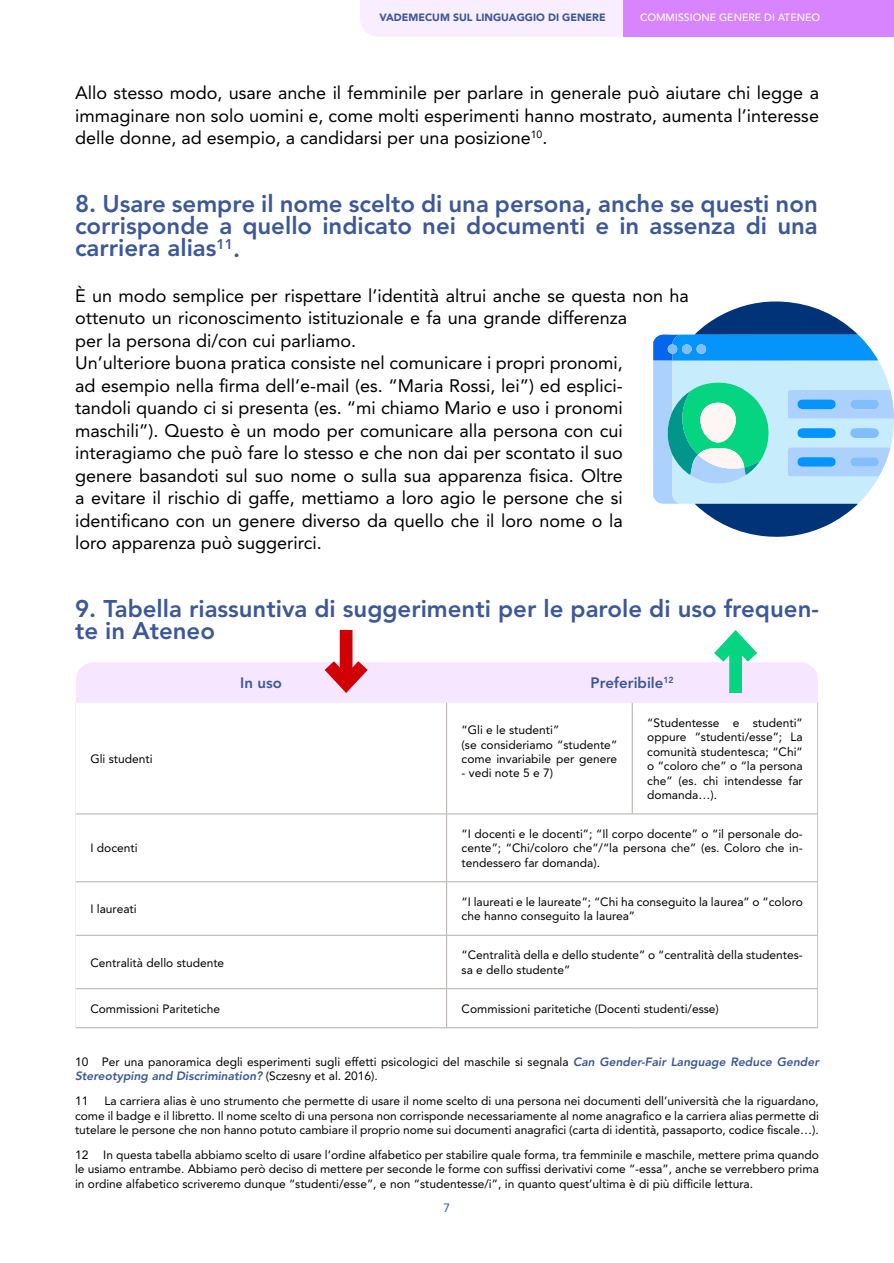
<style>
.page{position:relative;width:894px;height:1263px;background:#fff}
.page>*{position:absolute;margin:0;border:0;box-sizing:border-box;transform-origin:0 0}
.t1{font:800 24px/22.5px "Avenir LT Std";color:#3c5898;text-align:justify}
.t2{font:18px/22.5px "Avenir LT Std";color:#000}
.t3{font:800 15px "Avenir LT Std";color:#3c5898}
.t4{font:12px/14.4px "Avenir LT Std";color:#000;text-align:justify}
.t5{font:12px "Avenir LT Std";color:#3c5898}
.t6{font:900 10.5px "Avenir LT Std";color:#3c5898}
.t7{font:500 10.5px "Avenir LT Std";color:#fff}
.s1{font-weight:800;font-style:italic;color:#3c5898}
</style>
<div class="page">
<div style="left:360px;top:0;width:262px;height:37px;background:#f9eeff"></div>
<div style="left:622px;top:0;width:272px;height:37px;background:#d883ff"></div>
<svg style="left:653px;top:301px;width:241px;height:236px"></svg>
<hr style="left:446px;top:703px;width:1px;height:111px;background:#b5aeac">
<hr style="left:632px;top:703px;width:1px;height:111px;background:#b5aeac">
<hr style="left:76px;top:814px;width:370px;height:1px;background:#b5aeac">
<hr style="left:446px;top:814px;width:186px;height:1px;background:#b5aeac">
<hr style="left:446px;top:814px;width:1px;height:67px;background:#b5aeac">
<hr style="left:632px;top:814px;width:186px;height:1px;background:#b5aeac">
<hr style="left:76px;top:881px;width:370px;height:1px;background:#b5aeac">
<hr style="left:446px;top:881px;width:186px;height:1px;background:#b5aeac">
<hr style="left:446px;top:882px;width:1px;height:53px;background:#b5aeac">
<hr style="left:632px;top:881px;width:186px;height:1px;background:#b5aeac">
<hr style="left:76px;top:935px;width:370px;height:1px;background:#b5aeac">
<hr style="left:446px;top:935px;width:186px;height:1px;background:#b5aeac">
<hr style="left:446px;top:936px;width:1px;height:52px;background:#b5aeac">
<hr style="left:632px;top:935px;width:186px;height:1px;background:#b5aeac">
<hr style="left:76px;top:988px;width:370px;height:1px;background:#b5aeac">
<hr style="left:446px;top:988px;width:186px;height:1px;background:#b5aeac">
<hr style="left:446px;top:989px;width:1px;height:38px;background:#b5aeac">
<hr style="left:632px;top:988px;width:186px;height:1px;background:#b5aeac">
<hr style="left:76px;top:1027px;width:370px;height:1px;background:#b5aeac">
<hr style="left:446px;top:1027px;width:186px;height:1px;background:#b5aeac">
<hr style="left:632px;top:1027px;width:186px;height:1px;background:#b5aeac">
<hr style="left:76px;top:703px;width:1px;height:111px;background:#b5aeac">
<hr style="left:817px;top:703px;width:1px;height:111px;background:#b5aeac">
<hr style="left:76px;top:814px;width:1px;height:67px;background:#b5aeac">
<hr style="left:817px;top:814px;width:1px;height:67px;background:#b5aeac">
<hr style="left:76px;top:882px;width:1px;height:53px;background:#b5aeac">
<hr style="left:817px;top:882px;width:1px;height:53px;background:#b5aeac">
<hr style="left:76px;top:936px;width:1px;height:52px;background:#b5aeac">
<hr style="left:817px;top:936px;width:1px;height:52px;background:#b5aeac">
<hr style="left:76px;top:989px;width:1px;height:38px;background:#b5aeac">
<hr style="left:817px;top:989px;width:1px;height:38px;background:#b5aeac">
<svg style="left:76px;top:629px;width:741px;height:74px"></svg>
<p class="t6" style="left:379px;top:11px;width:228px">VADEMECUM SUL LINGUAGGIO DI GENERE</p>
<p class="t7" style="left:640px;top:12px;width:182px">COMMISSIONE GENERE DI ATENEO</p>
<p class="t2" style="left:75px;top:82px;width:745px;text-align:justify">Allo stesso modo, usare anche il femminile per parlare in generale può aiutare chi legge a immaginare non solo uomini e, come molti esperimenti hanno mostrato, aumenta l’interesse delle donne, ad esempio, a candidarsi per una posizione<sup>10</sup>.</p>
<h1 class="t1" style="left:75px;top:192px;width:744px">8. Usare sempre il nome scelto di una persona, anche se questi non corrisponde a quello indicato nei documenti e in assenza di una carriera alias<sup>11</sup>.</h1>
<p class="t2" style="left:75px;top:284px;width:615px">È un modo semplice per rispettare l’identità altrui anche se questa non ha ottenuto un riconoscimento istituzionale e fa una grande differenza<br>per la persona di/con cui parliamo.<br>Un’ulteriore buona pratica consiste nel comunicare i propri pronomi,<br>ad esempio nella firma dell’e-mail (es. “Maria Rossi, lei”) ed esplici-<br>tandoli quando ci si presenta (es. “mi chiamo Mario e uso i pronomi maschili”). Questo è un modo per comunicare alla persona con cui interagiamo che può fare lo stesso e che non dai per scontato il suo<br>genere basandoti sul suo nome o sulla sua apparenza fisica. Oltre<br>a evitare il rischio di gaffe, mettiamo a loro agio le persone che si identificano con un genere diverso da quello che il loro nome o la<br>loro apparenza può suggerirci.</p>
<h1 class="t1" style="left:75px;top:597px;width:745px">9. Tabella riassuntiva di suggerimenti per le parole di uso frequen&shy;te in Ateneo</h1>
<p class="t4" style="left:90px;top:752px;width:64px">Gli studenti</p>
<p class="t4" style="left:90px;top:841px;width:49px">I docenti</p>
<p class="t3" style="left:240px;top:674px;width:43px">In uso</p>
<p class="t3" style="left:590px;top:674px;width:85px">Preferibile<sup>12</sup></p>
<p class="t4" style="left:461px;top:723px;width:157px;text-align:left">“Gli e le studenti”<br>(se consideriamo “studente” come invariabile per genere</p>
<p class="t4" style="left:461px;top:766px;width:93px">- vedi note 5 e 7)</p>
<p class="t4" style="left:647px;top:716px;width:157px">“Studentesse e studenti” oppure “studenti/esse”; La comunità studentesca; “Chi” o “coloro che” o “la persona che” (es. chi intendesse far domanda…).</p>
<p class="t4" style="left:461px;top:827px;width:343px">“I docenti e le docenti”; “Il corpo docente” o “il personale do&shy;cente”; “Chi/coloro che”/“la persona che” (es. Coloro che in&shy;tendessero far domanda).</p>
<p class="t4" style="left:90px;top:902px;width:48px">I laureati</p>
<p class="t4" style="left:461px;top:895px;width:343px">“I laureati e le laureate”; “Chi ha conseguito la laurea” o “coloro che hanno conseguito la laurea”</p>
<p class="t4" style="left:90px;top:955px;width:135px">Centralità dello studente</p>
<p class="t4" style="left:461px;top:948px;width:343px">“Centralità della e dello studente” o “centralità della studentes&shy;sa e dello studente”</p>
<p class="t4" style="left:90px;top:1002px;width:131px">Commissioni Paritetiche</p>
<p class="t4" style="left:461px;top:1002px;width:259px">Commissioni paritetiche (Docenti studenti/esse)</p>
<p class="t4" style="left:75px;top:1055px;width:745px">10 Per una panoramica degli esperimenti sugli effetti psicologici del maschile si segnala <span class="s1">Can Gender-Fair Language Reduce Gender<br>Stereotyping and Discrimination?</span> (Sczesny et al. 2016).</p>
<p class="t4" style="left:75px;top:1094px;width:745px;text-indent:29px">La carriera alias è uno strumento che permette di usare il nome scelto di una persona nei documenti dell’università che la riguardano, come il badge e il libretto. Il nome scelto di una persona non corrisponde necessariamente al nome anagrafico e la carriera alias permette di tutelare le persone che non hanno potuto cambiare il proprio nome sui documenti anagrafici (carta di identità, passaporto, codice fiscale…).</p>
<p class="t4" style="left:75px;top:1148px;width:745px">12 In questa tabella abbiamo scelto di usare l’ordine alfabetico per stabilire quale forma, tra femminile e maschile, mettere prima quando le usiamo entrambe. Abbiamo però deciso di mettere per seconde le forme con suffissi derivativi come “-essa”, anche se verrebbero prima in ordine alfabetico scriveremo dunque “studenti/esse”, e non “studentesse/i”, in quanto quest’ultima è di più difficile lettura.</p>
<p class="t4" style="left:75px;top:1094px;width:15px">11</p>
<p class="t5" style="left:443px;top:1201px;width:8px">7</p>
</div>
